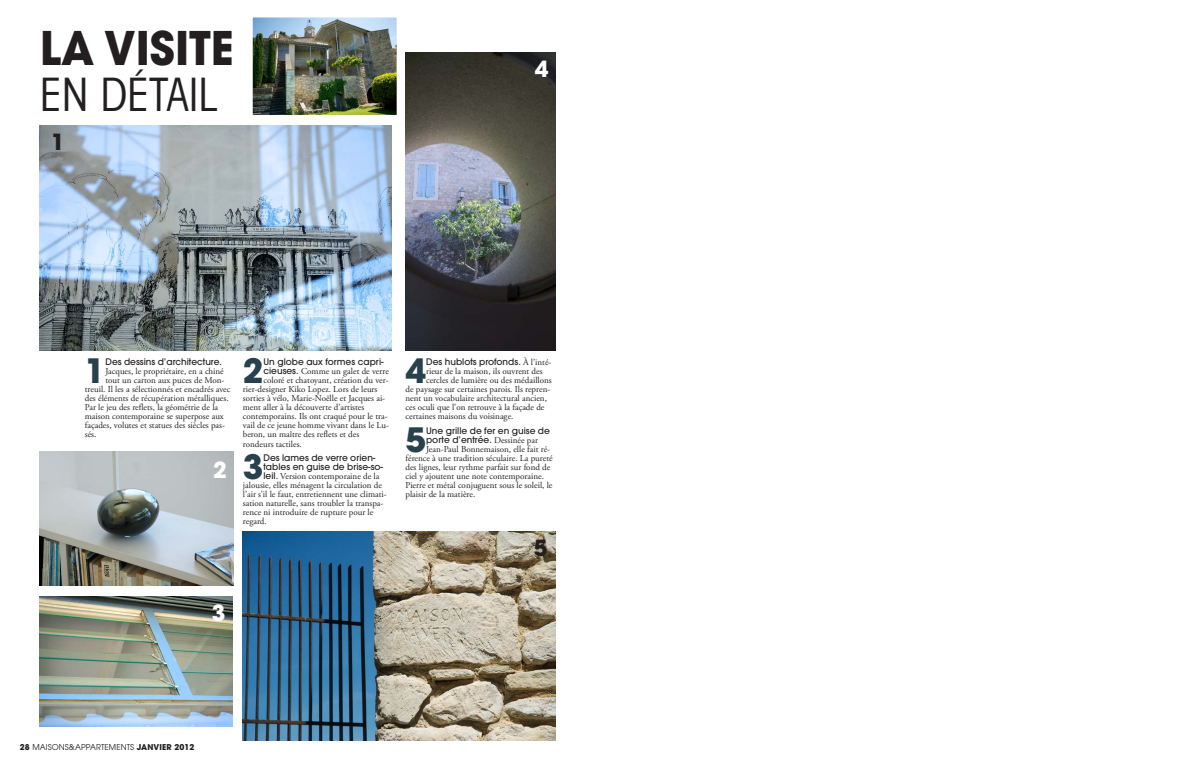
<style>
.page{position:relative;width:1191px;height:772px;background:#fff}
.page>*{position:absolute;margin:0;border:0;box-sizing:border-box;transform-origin:0 0}
.t1{font:700 46px "Avant Garde";color:#231f20;scale:.95 1}
.t2{font:condensed 46px "Avant Garde";color:#231f20;scale:.95 1}
.t3{font:700 33.3px "Avant Garde";color:#27414d}
.t4{font:700 22.1px "Avant Garde";color:#fff}
.t5{font:700 22.1px "Avant Garde";color:#231f20}
.t6{font:9px/9px "Adobe Garamond Pro";color:#231f20}
.t7{font:500 9px/9px "Avant Garde";color:#231f20}
.t8{font:8px "Avant Garde";letter-spacing:.01em;color:#231f20}
.s1{font-family:"Avant Garde";font-weight:500}
.s2{font-family:"Adobe Garamond Pro";font-weight:400}
.s3{font-weight:700}
</style>
<div class="page">
<img style="left:40px;top:125px;width:351px;height:225px">
<img style="left:40px;top:596px;width:193px;height:129px">
<img style="left:405px;top:52px;width:151px;height:298px">
<img style="left:40px;top:451px;width:193px;height:134px">
<img style="left:254px;top:19px;width:141px;height:95px">
<div style="left:248px;top:13px;width:153px;height:107px;border:5px solid #fff"></div>
<img style="left:243px;top:531px;width:313px;height:209px">
<h1 class="t1" style="left:40px;top:18px;width:200px">LA VISITE</h1>
<h1 class="t2" style="left:40px;top:66px;width:185px">EN DÉTAIL</h1>
<h3 class="t5" style="left:51px;top:127px;width:15px">1</h3>
<h3 class="t4" style="left:534px;top:54px;width:15px">4</h3>
<h2 class="t3" style="left:85px;top:349px;width:22px">1</h2>
<p class="t7" style="left:105px;top:357px;width:118px">Des dessins d’architecture.</p>
<p class="t6" style="left:105px;top:367px;width:120px">Jacques, le propriétaire, en a chiné</p>
<p class="t6" style="left:105px;top:376px;width:120px">tout un carton aux puces de Mon-</p>
<p class="t6" style="left:85px;top:385px;width:147px">treuil. Il les a sélectionnés et encadrés avec</p>
<p class="t6" style="left:85px;top:394px;width:145px">des éléments de récupération métalliques.</p>
<p class="t6" style="left:85px;top:403px;width:135px">Par le jeu des reflets, la géométrie de la</p>
<p class="t6" style="left:85px;top:412px;width:140px">maison contemporaine se superpose aux</p>
<p class="t6" style="left:85px;top:421px;width:142px">façades, volutes et statues des siècles pas-</p>
<p class="t6" style="left:85px;top:430px;width:13px">sés.</p>
<h3 class="t4" style="left:213px;top:455px;width:15px">2</h3>
<h2 class="t3" style="left:243px;top:349px;width:22px">2</h2>
<p class="t7" style="left:263px;top:357px;width:122px">Un globe aux formes capri-</p>
<p class="t6" style="left:263px;top:367px;width:127px"><span class="s1">cieuses.</span> Comme un galet de verre</p>
<p class="t6" style="left:263px;top:376px;width:127px">coloré et chatoyant, création du ver-</p>
<p class="t6" style="left:243px;top:385px;width:136px">rier-designer Kiko Lopez. Lors de leurs</p>
<p class="t6" style="left:243px;top:394px;width:144px">sorties à vélo, Marie-Noëlle et Jacques ai-</p>
<p class="t6" style="left:243px;top:403px;width:123px">ment aller à la découverte d’artistes</p>
<p class="t6" style="left:243px;top:412px;width:146px">contemporains. Ils ont craqué pour le tra-</p>
<p class="t6" style="left:243px;top:421px;width:147px">vail de ce jeune homme vivant dans le Lu-</p>
<p class="t6" style="left:243px;top:430px;width:118px">beron, un maître des reflets et des</p>
<p class="t6" style="left:243px;top:439px;width:60px">rondeurs tactiles.</p>
<h2 class="t3" style="left:243px;top:445px;width:22px">3</h2>
<p class="t7" style="left:263px;top:453px;width:121px">Des lames de verre orien&shy;tables en guise de brise-so-</p>
<p class="t6" style="left:243px;top:472px;width:145px;text-indent:21px"><span class="s1">leil.</span> Version contemporaine de la jalousie, elles ménagent la circulation de l’air s’il le faut, entretiennent une climati&shy;sation naturelle, sans troubler la transpa&shy;rence ni introduire de rupture pour le regard.</p>
<h2 class="t3" style="left:405px;top:349px;width:22px">4</h2>
<p class="t7" style="left:426px;top:357px;width:127px">Des hublots profonds. <span class="s2">À l’inté-</span></p>
<p class="t6" style="left:426px;top:367px;width:118px">rieur de la maison, ils ouvrent des</p>
<p class="t6" style="left:426px;top:376px;width:127px">cercles de lumière ou des médaillons</p>
<p class="t6" style="left:405px;top:385px;width:146px">de paysage sur certaines parois. Ils repren-</p>
<p class="t6" style="left:405px;top:394px;width:143px">nent un vocabulaire architectural ancien,</p>
<p class="t6" style="left:405px;top:403px;width:140px">ces oculi que l’on retrouve à la façade de</p>
<p class="t6" style="left:405px;top:412px;width:109px">certaines maisons du voisinage.</p>
<h2 class="t3" style="left:405px;top:418px;width:22px">5</h2>
<p class="t7" style="left:426px;top:426px;width:125px">Une grille de fer en guise de porte d’entrée. <span class="s2">Dessinée par</span></p>
<p class="t6" style="left:405px;top:445px;width:149px;text-indent:21px">Jean-Paul Bonnemaison, elle fait ré&shy;férence à une tradition séculaire. La pureté des lignes, leur rythme parfait sur fond de ciel y ajoutent une note contemporaine.<br>Pierre et métal conjuguent sous le soleil, le plaisir de la matière.</p>
<h3 class="t5" style="left:534px;top:533px;width:15px">5</h3>
<h3 class="t4" style="left:212px;top:598px;width:15px">3</h3>
<p class="t8" style="left:20px;top:741px;width:176px"><span class="s3">28</span> mAISONS&amp;APPARTEMENTS <span class="s3">JANVIER 2012</span></p>
</div>
